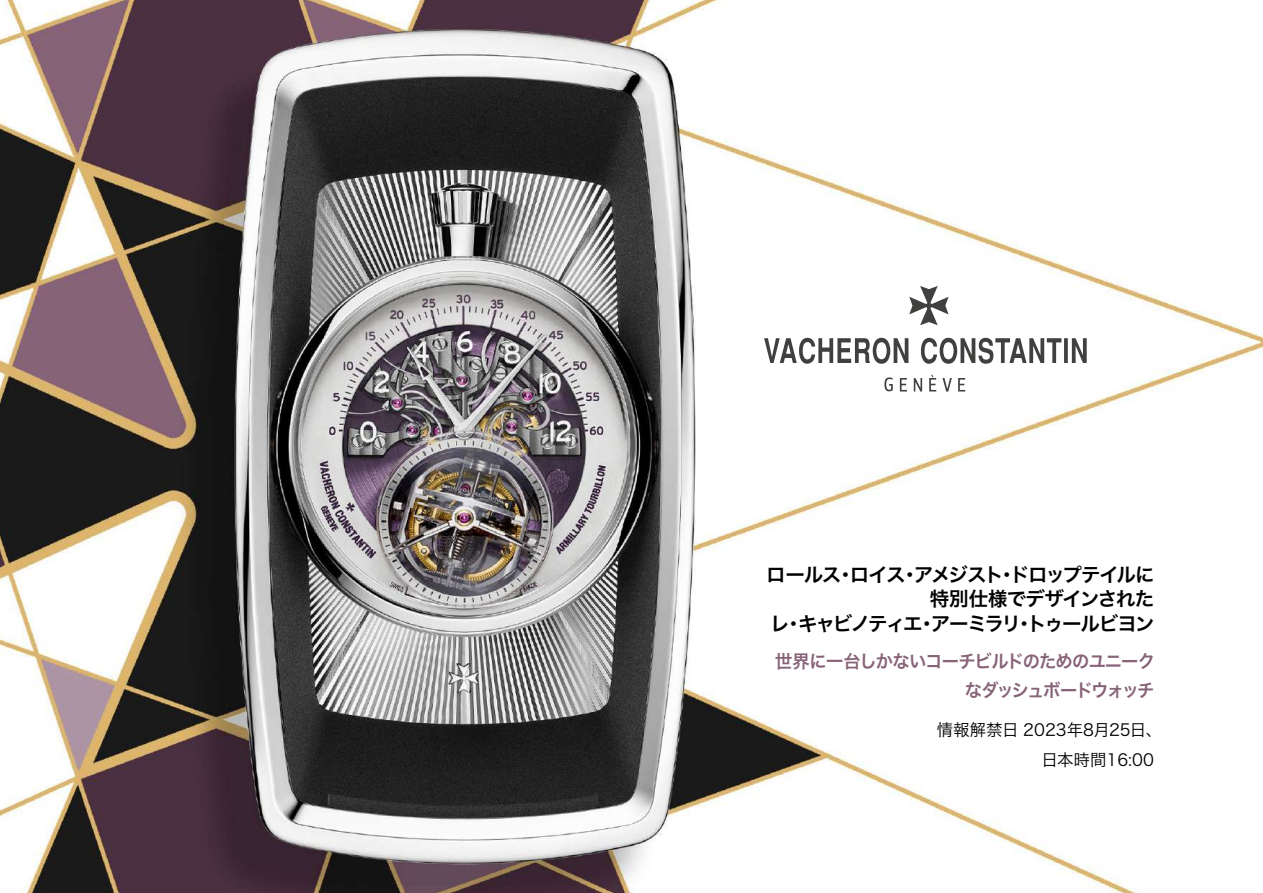
<style>
.page{position:relative;width:1263px;height:893px;background:#fff}
.page>*{position:absolute;margin:0;border:0;box-sizing:border-box;transform-origin:0 0}
.t1{font:19.5px/23.4px "Hira Kaku Pro W6";letter-spacing:-.075em;color:#000;text-align:right}
.t2{font:18px/28.5px "Hira Kaku Pro W6";letter-spacing:-.06em;color:#876378;text-align:right;scale:.96 1}
.t3{font:16.5px/30px "Hira Kaku Pro W3";color:#000}
</style>
<div class="page">
<img style="left:0;top:0;width:1263px;height:893px">
<svg style="left:764px;top:286px;width:323px;height:106px"></svg>
<p class="t1" style="left:766px;top:562px;width:390px">ロールス・ロイス・アメジスト・ドロップテイルに特別仕様でデザインされた</p>
<p class="t1" style="left:770px;top:611px;width:386px">レ・キャビノティエ・アーミラリ・トゥールビヨン</p>
<p class="t2" style="left:775px;top:647px;width:397px">世界に一台しかないコーチビルドのためのユニークなダッシュボードウォッチ</p>
<p class="t3" style="left:1041px;top:713px;width:122px;text-indent:-105px">情報解禁日 2023年8月25日、日本時間16:00</p>
</div>
